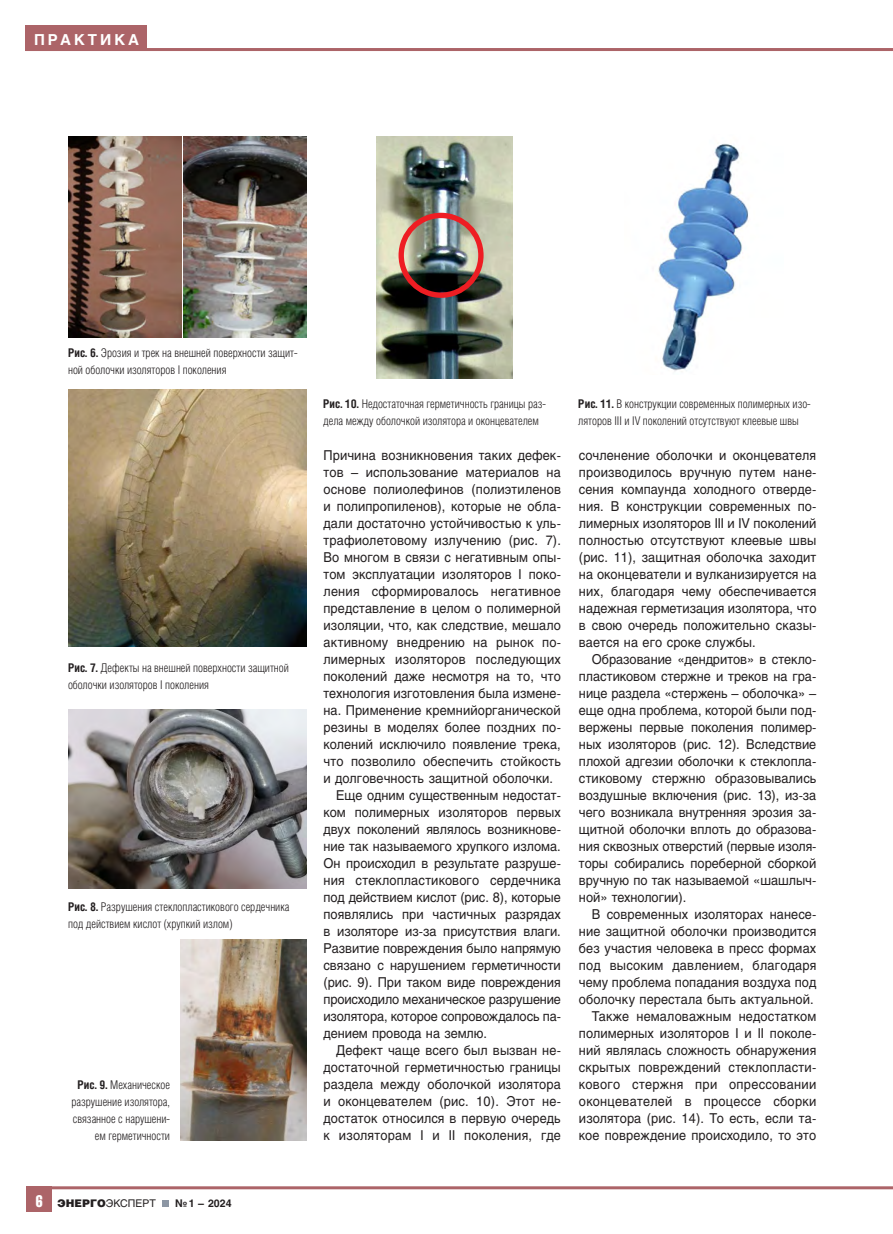
<style>
.page{position:relative;width:893px;height:1234px;background:#fff}
.page>*{position:absolute;margin:0;border:0;box-sizing:border-box;transform-origin:0 0}
.t1{font:700 15px "Helios";letter-spacing:.2em;color:#fff}
._00_TEXT{font:13.5px/17px "Helios C";letter-spacing:.01em;color:#231f20;text-align:justify;scale:.94 1}
._00_PICT{font:300 12px/17px "Helios Cond";color:#231f20}
.t2{font:10.5px "Helios C";color:#231f20}
.t3{font:700 10.5px "Helios C";color:#231f20}
.s1{font-family:"Helios Cond C";font-weight:700}
.s2{font-family:"Helios Compressed";font-size:16.5px;color:#fff}
.s3{font-family:"Helios Black C"}
</style>
<div class="page">
<div style="left:26px;top:26px;width:121px;height:25px;background:#ac6468"></div>
<div style="left:26px;top:1185px;width:25px;height:26px;background:#ac6468"></div>
<hr style="left:26px;top:48px;width:867px;height:3px;background:#ac6468">
<hr style="left:28px;top:1185px;width:865px;height:3px;background:#ac6468">
<svg style="left:162px;top:1200px;width:6px;height:6px"></svg>
<img style="left:184px;top:136px;width:122px;height:201px">
<img style="left:376px;top:136px;width:136px;height:242px">
<img style="left:181px;top:939px;width:125px;height:201px">
<img style="left:68px;top:709px;width:238px;height:179px">
<img style="left:658px;top:143px;width:91px;height:228px">
<img style="left:68px;top:136px;width:113px;height:201px">
<img style="left:68px;top:389px;width:238px;height:257px">
<div style="left:399px;top:213px;width:85px;height:85px;border:5px solid #ee1d23;border-radius:50%"></div>
<p class="t1" style="left:34px;top:31px;width:107px">ПРАКТИКА</p>
<p class="_00_PICT" style="left:68px;top:344px;width:231px"><span class="s1">Рис. 6.</span> Эрозия и трек на внешней поверхности защит&shy;ной оболочки изоляторов I поколения</p>
<p class="_00_PICT" style="left:68px;top:659px;width:222px"><span class="s1">Рис. 7.</span> Дефекты на внешней поверхности защитной оболочки изоляторов I поколения</p>
<p class="_00_PICT" style="left:68px;top:897px;width:223px"><span class="s1">Рис. 8.</span> Разрушения стеклопластикового сердечника под действием кислот (хрупкий излом)</p>
<p class="_00_PICT" style="left:71px;top:1076px;width:100px;text-align:right"><span class="s1">Рис. 9.</span> Механическое разрушение изолятора, связанное с нарушени&shy;ем герметичности</p>
<p class="t2" style="left:36px;top:1196px;width:121px"><span class="s2">6</span> <span class="s3">ЭНЕРГО</span>ЭКСПЕРТ</p>
<p class="t3" style="left:175px;top:1196px;width:58px">№ 1 – 2024</p>
<p class="_00_PICT" style="left:323px;top:395px;width:224px"><span class="s1">Рис. 10.</span> Недостаточная герметичность границы раз&shy;дела между оболочкой изолятора и оконцевателем</p>
<p class="_00_PICT" style="left:578px;top:395px;width:234px"><span class="s1">Рис. 11.</span> В конструкции современных полимерных изо&shy;ляторов III и IV поколений отсутствуют клеевые швы</p>
<p class="_00_TEXT" style="left:323px;top:446px;width:254px">Причина возникновения таких дефек&shy;тов – использование материалов на основе полиолефинов (полиэтиленов и полипропиленов), которые не обла&shy;дали достаточно устойчивостью к уль&shy;трафиолетовому излучению (рис. 7).<br>Во многом в связи с негативным опы&shy;том эксплуатации изоляторов I поко&shy;ления сформировалось негативное представление в целом о полимерной изоляции, что, как следствие, мешало активному внедрению на рынок по&shy;лимерных изоляторов последующих поколений даже несмотря на то, что технология изготовления была измене&shy;на. Применение кремнийорганической резины в моделях более поздних по&shy;колений исключило появление трека, что позволило обеспечить стойкость и долговечность защитной оболочки.</p>
<p class="_00_TEXT" style="left:323px;top:786px;width:254px;text-indent:13px">Еще одним существенным недостат&shy;ком полимерных изоляторов первых двух поколений являлось возникнове&shy;ние так называемого хрупкого излома.<br>Он происходил в результате разруше&shy;ния стеклопластикового сердечника под действием кислот (рис. 8), которые появлялись при частичных разрядах в изоляторе из-за присутствия влаги.<br>Развитие повреждения было напрямую связано с нарушением герметичности (рис. 9). При таком виде повреждения происходило механическое разрушение изолятора, которое сопровождалось па&shy;дением провода на землю.</p>
<p class="_00_TEXT" style="left:323px;top:1041px;width:254px;text-indent:13px">Дефект чаще всего был вызван не&shy;достаточной герметичностью границы раздела между оболочкой изолятора и оконцевателем (рис. 10). Этот не&shy;достаток относился в первую очередь к изоляторам I и II поколения, где</p>
<p class="_00_TEXT" style="left:579px;top:446px;width:254px">сочленение оболочки и оконцевателя производилось вручную путем нане&shy;сения компаунда холодного отверде&shy;ния. В конструкции современных по&shy;лимерных изоляторов III и IV поколений полностью отсутствуют клеевые швы (рис. 11), защитная оболочка заходит на оконцеватели и вулканизируется на них, благодаря чему обеспечивается надежная герметизация изолятора, что в свою очередь положительно сказы&shy;вается на его сроке службы.</p>
<p class="_00_TEXT" style="left:579px;top:650px;width:254px;text-indent:13px">Образование «дендритов» в стекло&shy;пластиковом стержне и треков на гра&shy;нице раздела «стержень – оболочка» – еще одна проблема, которой были под&shy;вержены первые поколения полимер&shy;ных изоляторов (рис. 12). Вследствие плохой адгезии оболочки к стеклопла&shy;стиковому стержню образовывались воздушные включения (рис. 13), из-за чего возникала внутренняя эрозия за&shy;щитной оболочки вплоть до образова&shy;ния сквозных отверстий (первые изоля&shy;торы собирались пореберной сборкой вручную по так называемой «шашлыч&shy;ной» технологии).</p>
<p class="_00_TEXT" style="left:579px;top:905px;width:254px;text-indent:13px">В современных изоляторах нанесе&shy;ние защитной оболочки производится без участия человека в пресс формах под высоким давлением, благодаря чему проблема попадания воздуха под оболочку перестала быть актуальной.</p>
<p class="_00_TEXT" style="left:579px;top:1007px;width:254px;text-indent:13px">Также немаловажным недостатком полимерных изоляторов I и II поколе&shy;ний являлась сложность обнаружения скрытых повреждений стеклопласти&shy;кового стержня при опрессовании оконцевателей в процессе сборки изолятора (рис. 14). То есть, если та&shy;кое повреждение происходило, то это</p>
</div>
